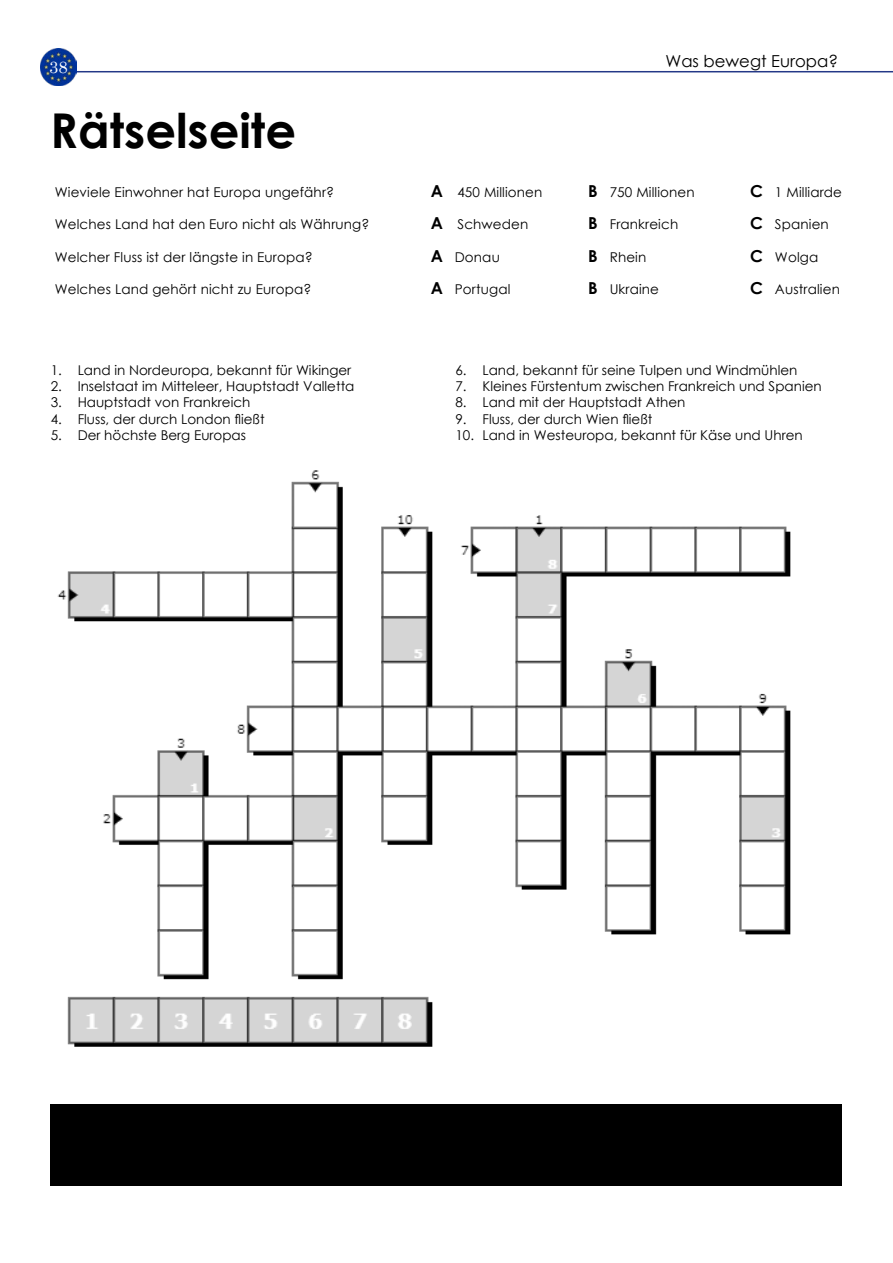
<style>
.page{position:relative;width:893px;height:1263px;background:#fff}
.page>*{position:absolute;margin:0;border:0;box-sizing:border-box;transform-origin:0 0}
.t1{font:700 48px "Century Gothic";color:#000}
.t2{font:16.5px "Century Gothic";color:#000}
.t3{font:16.5px "Century Schoolbook";color:#fff}
.t4{font:13.5px "Century Gothic";color:#000}
.s1{font-weight:700;font-size:16.5px}
</style>
<div class="page">
<hr style="left:67px;top:71px;width:826px;height:1px;background:#243887">
<img style="left:40px;top:49px;width:37px;height:36px">
<img style="left:57px;top:470px;width:734px;height:577px">
<div style="left:51px;top:1104px;width:791px;height:81px;background:#000"></div>
<p class="t3" style="left:49px;top:53px;width:20px">38</p>
<h1 class="t1" style="left:50px;top:94px;width:247px">Rätselseite</h1>
<p class="t4" style="left:55px;top:183px;width:281px">Wieviele Einwohner hat Europa ungefähr?</p>
<p class="t4" style="left:55px;top:215px;width:316px">Welches Land hat den Euro nicht als Währung?</p>
<p class="t4" style="left:55px;top:247px;width:259px">Welcher Fluss ist der längste in Europa?</p>
<p class="t4" style="left:55px;top:280px;width:258px">Welches Land gehört nicht zu Europa?</p>
<p class="t4" style="left:51px;top:361px;width:302px">1. Land in Nordeuropa, bekannt für Wikinger</p>
<p class="t4" style="left:51px;top:377px;width:305px">2. Inselstaat im Mitteleer, Hauptstadt Valletta</p>
<p class="t4" style="left:51px;top:393px;width:201px">3. Hauptstadt von Frankreich</p>
<p class="t4" style="left:51px;top:409px;width:215px">4. Fluss, der durch London fließt</p>
<p class="t4" style="left:51px;top:426px;width:197px">5. Der höchste Berg Europas</p>
<p class="t2" style="left:665px;top:50px;width:174px">Was bewegt Europa?</p>
<p class="t4" style="left:431px;top:183px;width:113px"><span class="s1">A</span> 450 Millionen</p>
<p class="t4" style="left:588px;top:183px;width:108px"><span class="s1">B</span> 750 Millionen</p>
<p class="t4" style="left:750px;top:183px;width:93px"><span class="s1">C</span> 1 Milliarde</p>
<p class="t4" style="left:431px;top:215px;width:99px"><span class="s1">A</span> Schweden</p>
<p class="t4" style="left:588px;top:215px;width:91px"><span class="s1">B</span> Frankreich</p>
<p class="t4" style="left:750px;top:215px;width:80px"><span class="s1">C</span> Spanien</p>
<p class="t4" style="left:431px;top:247px;width:71px"><span class="s1">A</span> Donau</p>
<p class="t4" style="left:588px;top:247px;width:60px"><span class="s1">B</span> Rhein</p>
<p class="t4" style="left:750px;top:247px;width:70px"><span class="s1">C</span> Wolga</p>
<p class="t4" style="left:431px;top:280px;width:81px"><span class="s1">A</span> Portugal</p>
<p class="t4" style="left:588px;top:280px;width:72px"><span class="s1">B</span> Ukraine</p>
<p class="t4" style="left:750px;top:280px;width:91px"><span class="s1">C</span> Australien</p>
<p class="t4" style="left:455px;top:361px;width:343px">6. Land, bekannt für seine Tulpen und Windmühlen</p>
<p class="t4" style="left:455px;top:377px;width:368px">7. Kleines Fürstentum zwischen Frankreich und Spanien</p>
<p class="t4" style="left:455px;top:393px;width:232px">8. Land mit der Hauptstadt Athen</p>
<p class="t4" style="left:455px;top:409px;width:198px">9. Fluss, der durch Wien fließt</p>
<p class="t4" style="left:455px;top:426px;width:349px">10. Land in Westeuropa, bekannt für Käse und Uhren</p>
</div>
